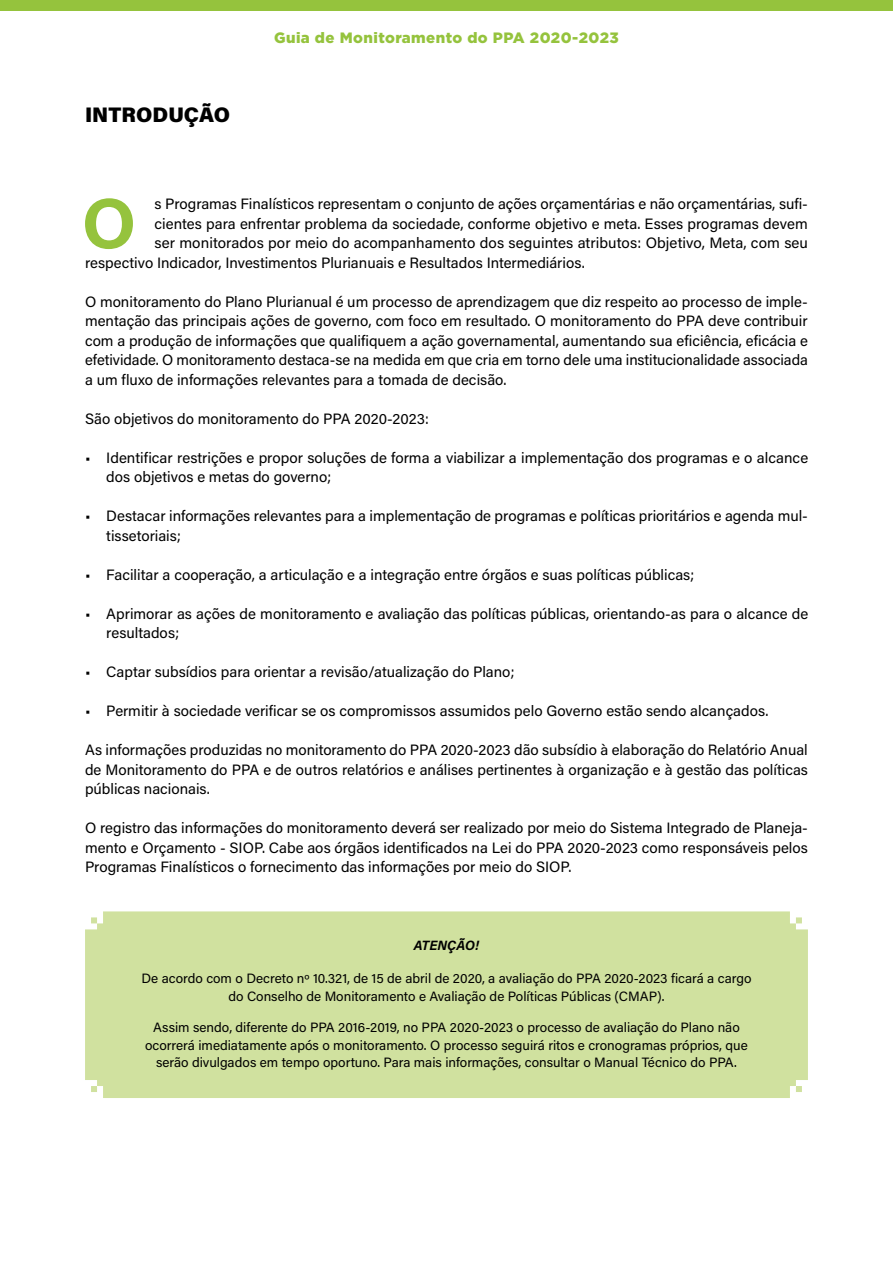
<style>
.page{position:relative;width:893px;height:1263px;background:#fff}
.page>*{position:absolute;margin:0;border:0;box-sizing:border-box;transform-origin:0 0}
.t1{font:700 71.55px "Acumin Pro";color:#95c33d}
.t2{font:900 21px "Acumin Pro";color:#000}
.t3{font:15px/19.5px "Acumin Pro";color:#000;text-align:justify}
.t4{font:900 15px "Gotham HTF";letter-spacing:.03em;color:#95c33d}
.t5{font:13.5px/17.5px "Acumin Pro";color:#000;text-align:center}
.t6{font:italic 700 13.5px "Acumin Pro";color:#000}
</style>
<div class="page">
<div style="left:0;top:0;width:893px;height:11px;background:#95c33d"></div>
<div style="left:85px;top:911px;width:723px;height:187px;background:#d0e19f"></div>
<h2 class="t2" style="left:85px;top:100px;width:147px">INTRODUÇÃO</h2>
<p class="t4" style="left:274px;top:29px;width:346px">Guia de Monitoramento do PPA 2020-2023</p>
<h1 class="t1" style="left:82px;top:173px;width:56px">O</h1>
<p class="t3" style="left:154px;top:194px;width:655px">s Programas Finalísticos representam o conjunto de ações orçamentárias e não orçamentárias, sufi-</p>
<p class="t3" style="left:154px;top:213px;width:655px">cientes para enfrentar problema da sociedade, conforme objetivo e meta. Esses programas devem</p>
<p class="t3" style="left:154px;top:233px;width:655px">ser monitorados por meio do acompanhamento dos seguintes atributos: Objetivo, Meta, com seu</p>
<p class="t3" style="left:85px;top:252px;width:501px">respectivo Indicador, Investimentos Plurianuais e Resultados Intermediários.</p>
<p class="t3" style="left:85px;top:291px;width:724px">O monitoramento do Plano Plurianual é um processo de aprendizagem que diz respeito ao processo de imple&shy;mentação das principais ações de governo, com foco em resultado. O monitoramento do PPA deve contribuir com a produção de informações que qualifiquem a ação governamental, aumentando sua eficiência, eficácia e efetividade. O monitoramento destaca-se na medida em que cria em torno dele uma institucionalidade associada a um fluxo de informações relevantes para a tomada de decisão.</p>
<p class="t3" style="left:85px;top:408px;width:345px">São objetivos do monitoramento do PPA 2020-2023:</p>
<p class="t3" style="left:106px;top:447px;width:703px;text-indent:-21px">• Identificar restrições e propor soluções de forma a viabilizar a implementação dos programas e o alcance dos objetivos e metas do governo;</p>
<p class="t3" style="left:106px;top:506px;width:703px;text-indent:-21px">• Destacar informações relevantes para a implementação de programas e políticas prioritários e agenda mul&shy;tissetoriais;</p>
<p class="t3" style="left:85px;top:564px;width:611px">• Facilitar a cooperação, a articulação e a integração entre órgãos e suas políticas públicas;</p>
<p class="t3" style="left:106px;top:603px;width:703px;text-indent:-21px">• Aprimorar as ações de monitoramento e avaliação das políticas públicas, orientando-as para o alcance de resultados;</p>
<p class="t3" style="left:85px;top:662px;width:431px">• Captar subsídios para orientar a revisão/atualização do Plano;</p>
<p class="t3" style="left:85px;top:701px;width:685px">• Permitir à sociedade verificar se os compromissos assumidos pelo Governo estão sendo alcançados.</p>
<p class="t3" style="left:85px;top:740px;width:724px">As informações produzidas no monitoramento do PPA 2020-2023 dão subsídio à elaboração do Relatório Anual de Monitoramento do PPA e de outros relatórios e análises pertinentes à organização e à gestão das políticas públicas nacionais.</p>
<p class="t3" style="left:85px;top:818px;width:724px">O registro das informações do monitoramento deverá ser realizado por meio do Sistema Integrado de Planeja&shy;mento e Orçamento - SIOP. Cabe aos órgãos identificados na Lei do PPA 2020-2023 como responsáveis pelos Programas Finalísticos o fornecimento das informações por meio do SIOP.</p>
<p class="t6" style="left:414px;top:935px;width:67px">ATENÇÃO!</p>
<p class="t5" style="left:141px;top:969px;width:612px">De acordo com o Decreto nº 10.321, de 15 de abril de 2020, a avaliação do PPA 2020-2023 ficará a cargo do Conselho de Monitoramento e Avaliação de Políticas Públicas (CMAP).</p>
<p class="t5" style="left:145px;top:1018px;width:604px">Assim sendo, diferente do PPA 2016-2019, no PPA 2020-2023 o processo de avaliação do Plano não ocorrerá imediatamente após o monitoramento. O processo seguirá ritos e cronogramas próprios, que serão divulgados em tempo oportuno. Para mais informações, consultar o Manual Técnico do PPA.</p>
</div>
